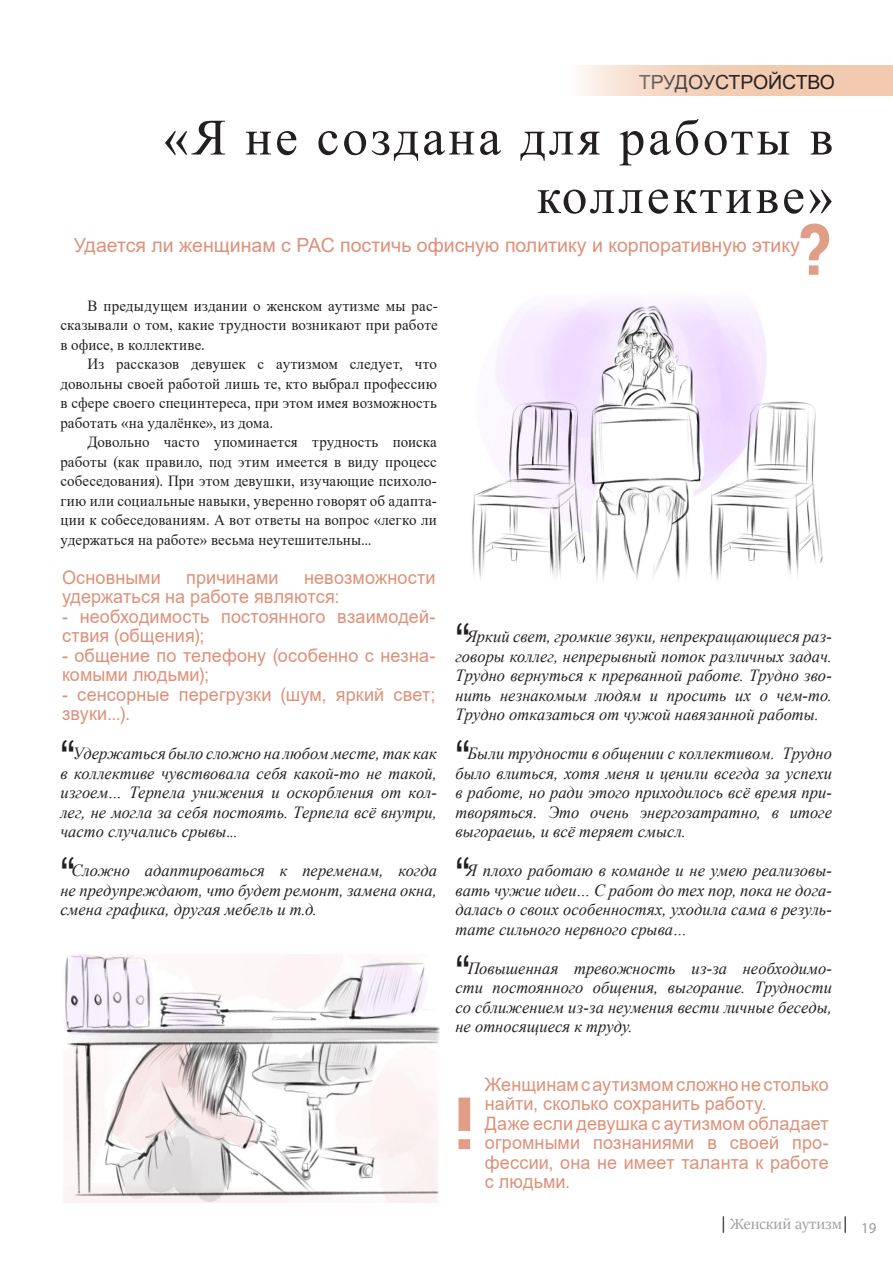
<style>
.page{position:relative;width:893px;height:1263px;background:#fff}
.page>*{position:absolute;margin:0;border:0;box-sizing:border-box;transform-origin:0 0}
.нет_пробела_перед_ти{font:900 72.6px "Roboto";color:#e19e87}
.нет_пробела_перед_ти-2{font:900 71.1px "Roboto";color:#e19e87;scale:.83 1}
.Heading_MASTER{font:51px/58.5px "Times New Roman";letter-spacing:.06em;color:#231f20;text-align:right}
.t1{font:46.35px "Arial";color:#231f20}
.Intro_heading_with_u{font:19.5px "Arial";color:#dd917a}
.t2{font:19.5px "Arial";letter-spacing:-.01em;color:#231f20}
.t3{font:18.6px/19.5px "Arial";letter-spacing:.005em;color:#dd917a}
.t4{font:italic 16.95px/19.5px "Times New Roman";color:#231f20;text-align:justify}
.t5{font:16.5px "Sitka Banner";color:#9a9c9e}
.t6{font:15.45px/19.5px "Times New Roman";letter-spacing:.005em;color:#231f20;text-align:justify}
</style>
<div class="page">
<img style="left:472px;top:299px;width:351px;height:282px">
<img style="left:64px;top:954px;width:376px;height:248px">
<svg style="left:723px;top:1216px;width:1px;height:17px"></svg>
<svg style="left:844px;top:1216px;width:2px;height:17px"></svg>
<svg style="left:580px;top:65px;width:313px;height:31px;background:#f3d2bd"></svg>
<p class="t2" style="left:639px;top:68px;width:198px">ТРУДОУСТРОЙСТВО</p>
<p class="Heading_MASTER" style="left:163px;top:107px;width:672px">«Я не создана для работы в коллективе»</p>
<p class="Intro_heading_with_u" style="left:74px;top:232px;width:728px">Удается ли женщинам с РАС постичь офисную политику и корпоративную этику</p>
<p class="нет_пробела_перед_ти-2" style="left:800px;top:199px;width:37px">?</p>
<p class="t6" style="left:60px;top:295px;width:379px;text-indent:27px">В предыдущем издании о женском аутизме мы рас&shy;сказывали о том, какие трудности возникают при работе в офисе, в коллективе.</p>
<p class="t6" style="left:60px;top:354px;width:378px;text-indent:27px">Из рассказов девушек с аутизмом следует, что довольны своей работой лишь те, кто выбрал профессию в сфере своего специнтереса, при этом имея возможность работать «на удалёнке», из дома.</p>
<p class="t6" style="left:60px;top:432px;width:378px;text-indent:27px">Довольно часто упоминается трудность поиска работы (как правило, под этим имеется в виду процесс собеседования). При этом девушки, изучающие психоло&shy;гию или социальные навыки, уверенно говорят об адапта&shy;ции к собеседованиям. А вот ответы на вопрос «легко ли удержаться на работе» весьма неутешительны...</p>
<p class="t3" style="left:62px;top:567px;width:100px">Основными</p>
<p class="t3" style="left:186px;top:567px;width:94px">причинами</p>
<p class="t3" style="left:62px;top:567px;width:375px;text-indent:242px">невозможности удержаться на работе являются:</p>
<p class="t3" style="left:62px;top:606px;width:375px">- необходимость постоянного взаимодей&shy;ствия (общения);</p>
<p class="t3" style="left:62px;top:645px;width:375px">- общение по телефону (особенно с незна&shy;комыми людьми);</p>
<p class="t3" style="left:62px;top:684px;width:375px">- сенсорные перегрузки (шум, яркий свет; звуки...).</p>
<p class="t1" style="left:60px;top:726px;width:16px">“</p>
<p class="t4" style="left:60px;top:743px;width:378px;text-indent:12px">Удержаться было сложно на любом месте, так как в коллективе чувствовала себя какой-то не такой, изгоем… Терпела унижения и оскорбления от кол&shy;лег, не могла за себя постоять. Терпела всё внутри, часто случались срывы...</p>
<p class="t1" style="left:60px;top:843px;width:16px">“</p>
<p class="t4" style="left:60px;top:860px;width:378px;text-indent:11px">Сложно адаптироваться к переменам, когда не предупреждают, что будет ремонт, замена окна, смена графика, другая мебель и т.д.</p>
<p class="t1" style="left:455px;top:609px;width:16px">“</p>
<p class="t4" style="left:455px;top:626px;width:378px;text-indent:11px">Яркий свет, громкие звуки, непрекращающиеся раз&shy;говоры коллег, непрерывный поток различных задач.<br>Трудно вернуться к прерванной работе. Трудно зво&shy;нить незнакомым людям и просить их о чем-то.<br>Трудно отказаться от чужой навязанной работы.</p>
<p class="t1" style="left:455px;top:726px;width:16px">“</p>
<p class="t4" style="left:455px;top:743px;width:378px;text-indent:12px">Были трудности в общении с коллективом. Трудно было влиться, хотя меня и ценили всегда за успехи в работе, но ради этого приходилось всё время при&shy;творяться. Это очень энергозатратно, в итоге выгораешь, и всё теряет смысл.</p>
<p class="t1" style="left:455px;top:843px;width:16px">“</p>
<p class="t4" style="left:455px;top:860px;width:378px;text-indent:11px">Я плохо работаю в команде и не умею реализовы&shy;вать чужие идеи… С работ до тех пор, пока не дога&shy;далась о своих особенностях, уходила сама в резуль&shy;тате сильного нервного срыва…</p>
<p class="t1" style="left:455px;top:940px;width:16px">“</p>
<p class="t4" style="left:455px;top:958px;width:378px;text-indent:12px">Повышенная тревожность из-за необходимо&shy;сти постоянного общения, выгорание. Трудности со сближением из-за неумения вести личные беседы, не относящиеся к труду.</p>
<p class="нет_пробела_перед_ти" style="left:455px;top:1072px;width:21px">!</p>
<p class="t3" style="left:485px;top:1074px;width:345px">Женщинам с аутизмом сложно не столько найти, сколько сохранить работу.</p>
<p class="t3" style="left:485px;top:1113px;width:345px;text-align:justify">Даже если девушка с аутизмом обладает огромными познаниями в своей про&shy;фессии, она не имеет таланта к работе с людьми.</p>
<p class="t5" style="left:730px;top:1212px;width:148px">Женский аутизм <sub>19</sub></p>
</div>
